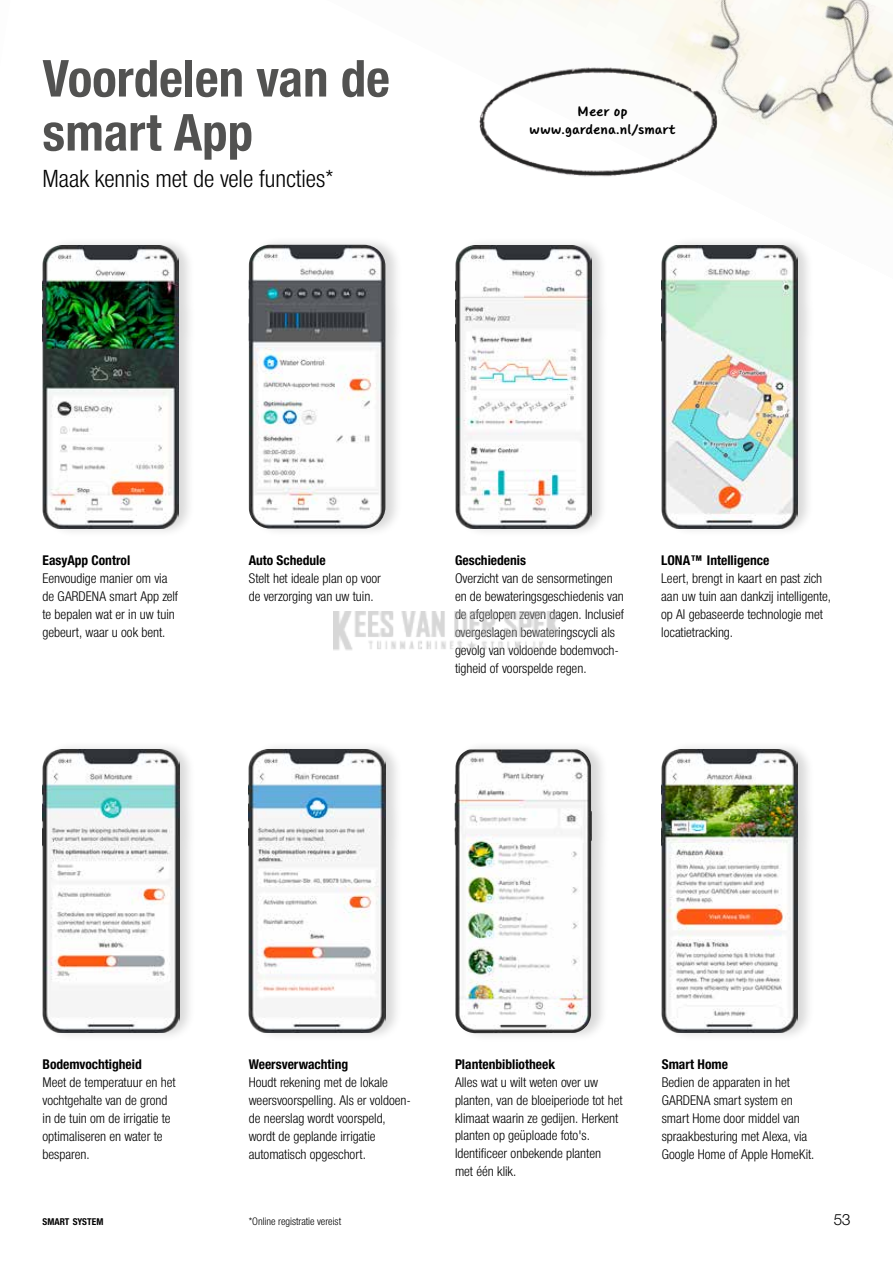
<style>
.page{position:relative;width:893px;height:1263px;background:#fff}
.page>*{position:absolute;margin:0;border:0;box-sizing:border-box;transform-origin:0 0}
.t1{font:700 51px/54px "Gardena Sans Cond";color:#525251}
.t2{font:24px "Gardena Sans Cond";color:#000}
.t3{font:15px "Gardena Sans";color:#000}
.t4{font:13.5px/18px "Gardena Sans Cond";color:#000}
.t5{font:700 13.5px "Gardena Sans Cond";color:#000}
.t6{font:700 13.5px/18px "Core Narae Pro";color:#000;text-align:center}
.t7{font:10.5px "Gardena Sans Cond";color:#000}
.t8{font:700 9.45px "Gardena Sans Cond";color:#000}
</style>
<div class="page">
<img style="left:471px;top:0;width:422px;height:190px">
<img style="left:471px;top:53px;width:272px;height:137px">
<div style="left:248px;top:740px;width:155px;height:302px;background:#000;opacity:.15"></div>
<img style="left:249px;top:749px;width:136px;height:284px">
<div style="left:42px;top:740px;width:154px;height:302px;background:#000;opacity:.15"></div>
<img style="left:43px;top:749px;width:136px;height:284px">
<div style="left:42px;top:237px;width:154px;height:301px;background:#000;opacity:.15"></div>
<img style="left:43px;top:246px;width:136px;height:283px">
<div style="left:661px;top:236px;width:154px;height:301px;background:#000;opacity:.15"></div>
<img style="left:661px;top:245px;width:137px;height:283px">
<div style="left:248px;top:236px;width:155px;height:302px;background:#000;opacity:.15"></div>
<img style="left:249px;top:245px;width:136px;height:283px">
<div style="left:454px;top:237px;width:155px;height:301px;background:#000;opacity:.15"></div>
<img style="left:455px;top:246px;width:136px;height:283px">
<div style="left:454px;top:740px;width:155px;height:302px;background:#000;opacity:.15"></div>
<img style="left:455px;top:749px;width:137px;height:284px">
<div style="left:661px;top:740px;width:154px;height:302px;background:#000;opacity:.15"></div>
<img style="left:661px;top:749px;width:137px;height:284px">
<img style="left:334px;top:612px;width:225px;height:38px">
<h1 class="t1" style="left:43px;top:50px;width:349px">Voordelen van de smart App</h1>
<h2 class="t2" style="left:43px;top:161px;width:292px">Maak kennis met de vele functies*</h2>
<p class="t6" style="left:529px;top:101px;width:148px">Meer op www.gardena.nl/smart</p>
<p class="t5" style="left:43px;top:550px;width:89px">EasyApp Control</p>
<p class="t4" style="left:43px;top:568px;width:137px">Eenvoudige manier om via de GARDENA smart App zelf te bepalen wat er in uw tuin gebeurt, waar u ook bent.</p>
<p class="t5" style="left:249px;top:550px;width:79px">Auto Schedule</p>
<p class="t4" style="left:249px;top:568px;width:134px">Stelt het ideale plan op voor de verzorging van uw tuin.</p>
<p class="t5" style="left:455px;top:550px;width:73px">Geschiedenis</p>
<p class="t4" style="left:455px;top:568px;width:170px">Overzicht van de sensormetingen en de bewateringsgeschiedenis van de afgelopen zeven dagen. Inclusief overgeslagen bewateringscycli als gevolg van voldoende bodemvoch&shy;tigheid of voorspelde regen.</p>
<p class="t5" style="left:661px;top:550px;width:110px">LONA™ Intelligence</p>
<p class="t4" style="left:661px;top:568px;width:171px">Leert, brengt in kaart en past zich aan uw tuin aan dankzij intelligente, op AI gebaseerde technologie met locatietracking.</p>
<p class="t5" style="left:43px;top:1054px;width:101px">Bodemvochtigheid</p>
<p class="t4" style="left:43px;top:1072px;width:135px">Meet de temperatuur en het vochtgehalte van de grond in de tuin om de irrigatie te optimaliseren en water te besparen.</p>
<p class="t5" style="left:249px;top:1054px;width:101px">Weersverwachting</p>
<p class="t4" style="left:249px;top:1072px;width:164px">Houdt rekening met de lokale weersvoorspelling. Als er voldoen&shy;de neerslag wordt voorspeld, wordt de geplande irrigatie automatisch opgeschort.</p>
<p class="t5" style="left:455px;top:1054px;width:102px">Plantenbibliotheek</p>
<p class="t4" style="left:455px;top:1072px;width:169px">Alles wat u wilt weten over uw planten, van de bloeiperiode tot het klimaat waarin ze gedijen. Herkent planten op geüploade foto's.<br>Identificeer onbekende planten met één klik.</p>
<p class="t5" style="left:662px;top:1054px;width:68px">Smart Home</p>
<p class="t4" style="left:662px;top:1072px;width:154px">Bedien de apparaten in het<br>GARDENA smart system en smart Home door middel van spraakbesturing met Alexa, via<br>Google Home of Apple HomeKit.</p>
<p class="t8" style="left:43px;top:1215px;width:62px">SMART SYSTEM</p>
<p class="t3" style="left:834px;top:1209px;width:18px">53</p>
<p class="t7" style="left:249px;top:1213px;width:94px">*Online registratie vereist</p>
</div>
